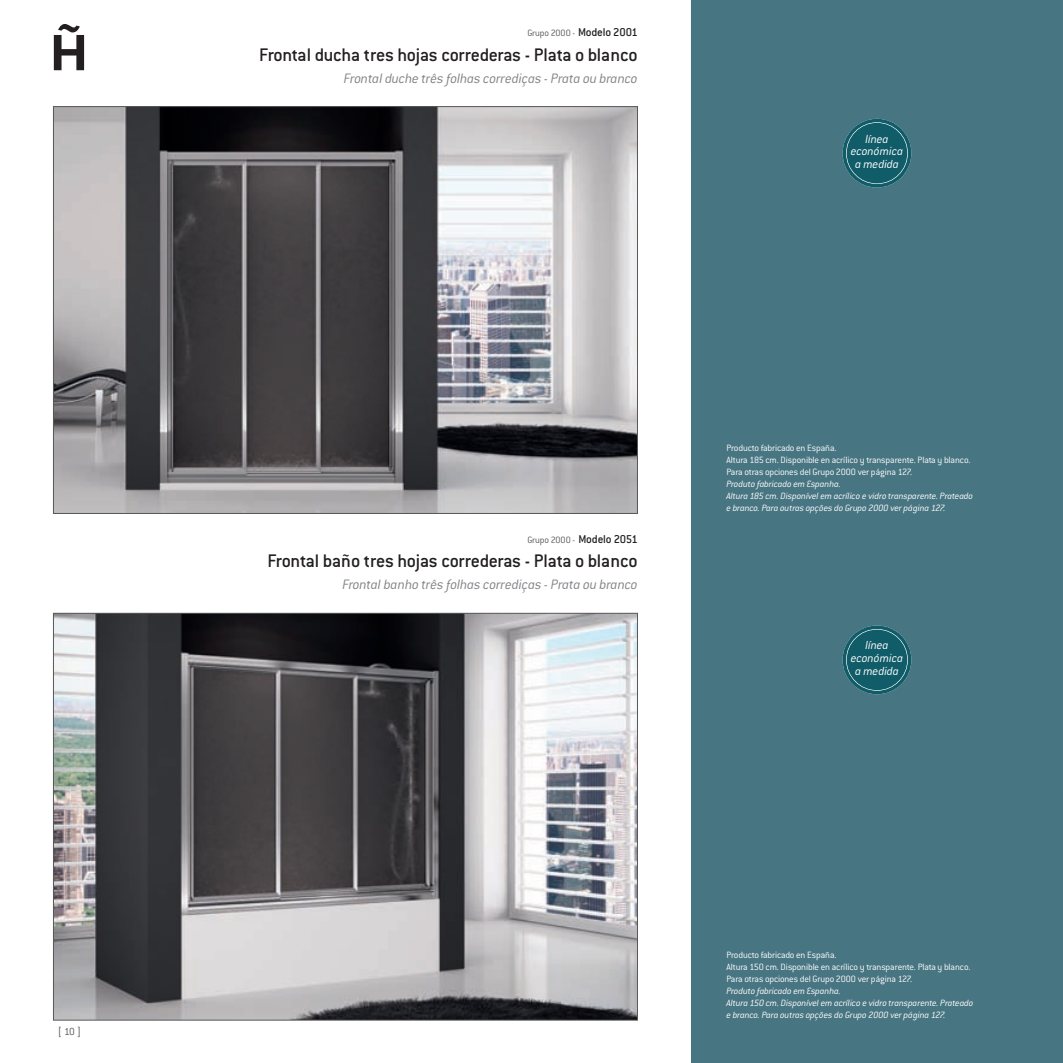
<style>
.page{position:relative;width:1063px;height:1063px;background:#fff}
.page>*{position:absolute;margin:0;border:0;box-sizing:border-box;transform-origin:0 0}
.t1{font:500 20px "Conduit ITC";letter-spacing:-.015em;color:#231f20}
.t2{font:italic 300 15px "Conduit ITC";letter-spacing:-.015em;color:#808285}
.t3{font:italic 300 12.88px/12.9px "Conduit ITC";letter-spacing:-.01em;color:#fff;text-align:center}
.t4{font:300 11.25px "Conduit ITC Std";color:#57585a}
.t5{font:italic 300 10px/12px "Conduit ITC";letter-spacing:-.015em;color:#fff}
.t6{font:300 10px/12px "Conduit ITC";letter-spacing:-.015em;color:#fff}
.t7{font:300 10px "Conduit ITC";letter-spacing:-.015em;color:#57585a}
.s1{font-weight:500;font-size:12.5px;color:#231f20}
</style>
<div class="page">
<div style="left:691px;top:0;width:371px;height:1063px;background:#487582"></div>
<svg style="left:1062px;top:0;width:1px;height:1063px"></svg>
<svg style="left:53px;top:24px;width:31px;height:46px"></svg>
<img style="left:55px;top:108px;width:581px;height:404px">
<img style="left:55px;top:615px;width:581px;height:403px">
<svg style="left:843px;top:119px;width:68px;height:69px;background:#216470"></svg>
<div style="left:846px;top:122px;width:62px;height:62px;border:1px solid #fff;border-radius:50%"></div>
<svg style="left:843px;top:625px;width:68px;height:69px;background:#216470"></svg>
<div style="left:846px;top:629px;width:62px;height:62px;border:1px solid #fff;border-radius:50%"></div>
<p class="t4" style="left:58px;top:1028px;width:25px">[ 10 ]</p>
<p class="t7" style="left:527px;top:30px;width:112px">Grupo 2000 - <span class="s1">Modelo 2001</span></p>
<h1 class="t1" style="left:259px;top:48px;width:380px">Frontal ducha tres hojas correderas - Plata o blanco</h1>
<h2 class="t2" style="left:344px;top:73px;width:295px">Frontal duche três folhas corrediças - Prata ou branco</h2>
<p class="t3" style="left:851px;top:134px;width:54px">línea económica a medida</p>
<p class="t7" style="left:527px;top:537px;width:112px">Grupo 2000 - <span class="s1">Modelo 2051</span></p>
<h1 class="t1" style="left:267px;top:555px;width:372px">Frontal baño tres hojas correderas - Plata o blanco</h1>
<h2 class="t2" style="left:342px;top:580px;width:297px">Frontal banho três folhas corrediças - Prata ou branco</h2>
<p class="t6" style="left:726px;top:443px;width:246px">Producto fabricado en España.<br>Altura 185 cm. Disponible en acrílico y transparente. Plata y blanco.<br>Para otras opciones del Grupo 2000 ver página 127.</p>
<p class="t5" style="left:726px;top:479px;width:248px">Produto fabricado em Espanha.<br>Altura 185 cm. Disponível em acrílico e vidro transparente. Prateado e branco. Para outras opções do Grupo 2000 ver página 127.</p>
<p class="t3" style="left:851px;top:640px;width:54px">línea económica a medida</p>
<p class="t6" style="left:726px;top:950px;width:246px">Producto fabricado en España.<br>Altura 150 cm. Disponible en acrílico y transparente. Plata y blanco.<br>Para otras opciones del Grupo 2000 ver página 127.</p>
<p class="t5" style="left:726px;top:986px;width:249px">Produto fabricado em Espanha.<br>Altura 150 cm. Disponível em acrílico e vidro transparente. Prateado e branco. Para outras opções do Grupo 2000 ver página 127.</p>
</div>
